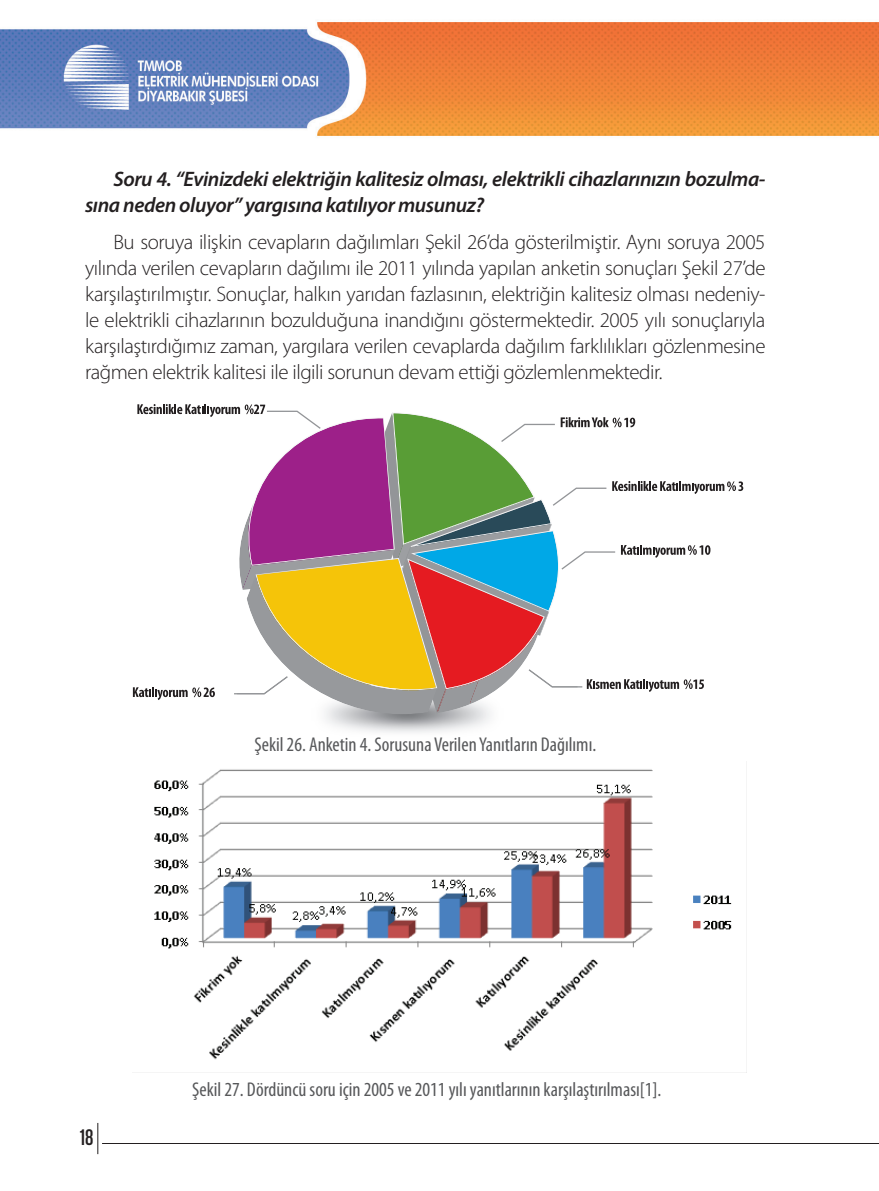
<style>
.page{position:relative;width:879px;height:1191px;background:#fff}
.page>*{position:absolute;margin:0;border:0;box-sizing:border-box;transform-origin:0 0}
.t1{font:24px "Chalet Comprime Cologne Eighty";color:#231f20}
.t2{font:300 21px/26px "Myriad Pro";letter-spacing:-.02em;color:#231f20;text-align:justify}
.t3{font:italic 600 21px/26px "Myriad Pro";letter-spacing:-.02em;color:#231f20}
.t4{font:condensed 20px "Myriad Pro";color:#57585a}
</style>
<div class="page">
<img style="left:0;top:22px;width:879px;height:1133px">
<hr style="left:102px;top:1143px;width:777px;height:1px;background:#231f20">
<hr style="left:97px;top:1123px;width:1px;height:31px;background:#231f20">
<img style="left:237px;top:714px;width:341px;height:48px">
<svg style="left:133px;top:404px;width:610px;height:310px"></svg>
<img style="left:133px;top:762px;width:613px;height:310px">
<p class="t3" style="left:85px;top:165px;width:682px;text-indent:28px">Soru 4. “Evinizdeki elektriğin kalitesiz olması, elektrikli cihazlarınızın bozulma&shy;sına neden oluyor” yargısına katılıyor musunuz?</p>
<p class="t2" style="left:85px;top:229px;width:682px;text-indent:28px">Bu soruya ilişkin cevapların dağılımları Şekil 26’da gösterilmiştir. Aynı soruya 2005 yılında verilen cevapların dağılımı ile 2011 yılında yapılan anketin sonuçları Şekil 27’de karşılaştırılmıştır. Sonuçlar, halkın yarıdan fazlasının, elektriğin kalitesiz olması nedeniy&shy;le elektrikli cihazlarının bozulduğuna inandığını göstermektedir. 2005 yılı sonuçlarıyla karşılaştırdığımız zaman, yargılara verilen cevaplarda dağılım farklılıkları gözlenmesine rağmen elektrik kalitesi ile ilgili sorunun devam ettiği gözlemlenmektedir.</p>
<p class="t4" style="left:254px;top:732px;width:343px">Şekil 26. Anketin 4. Sorusuna Verilen Yanıtların Dağılımı.</p>
<p class="t1" style="left:80px;top:1123px;width:15px">18</p>
<p class="t4" style="left:192px;top:1077px;width:471px">Şekil 27. Dördüncü soru için 2005 ve 2011 yılı yanıtlarının karşılaştırılması[1].</p>
</div>
